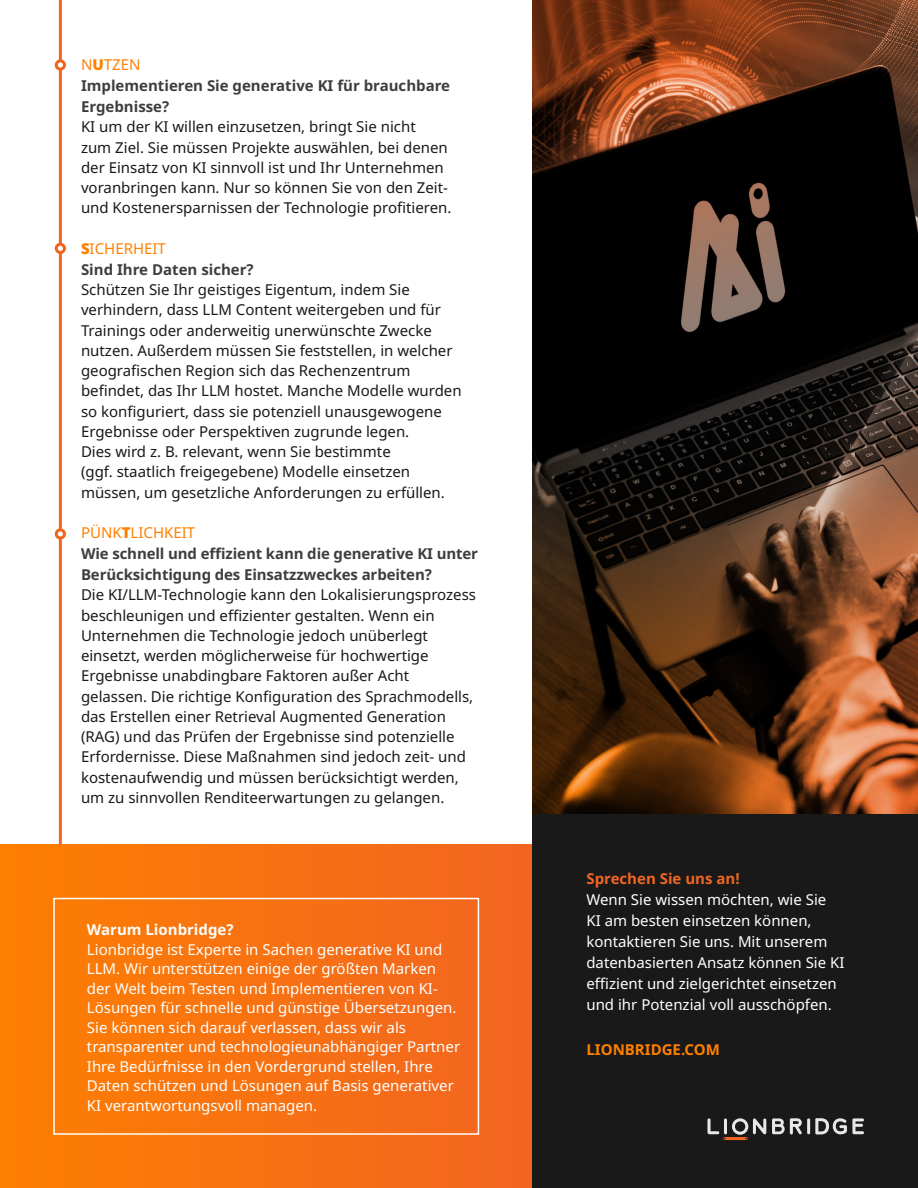
<style>
.page{position:relative;width:918px;height:1188px;background:#fff}
.page>*{position:absolute;margin:0;border:0;box-sizing:border-box;transform-origin:0 0}
.Lion_Contact_Us{font:15px/20.2px "Noto Sans";color:#191919}
.Lion_Contact_Us-2{font:15px/19.5px "Noto Sans";color:#fff}
.Lion_Contact_Us-3{font:700 15px/21px "Noto Sans";letter-spacing:-.01em;color:#3e3e3f}
.Lion_Contact_Us-4{font:15px "Noto Sans";color:#ff8000}
.Lion_Contact_Us-5{font:700 15px "Noto Sans";color:#f26522}
.Lion_Contact_Us-6{font:700 15px "Noto Sans";color:#fff}
.Lion_Contact_Us-7{font:700 15px "Noto Sans";color:#ff8000}
.s1{font-weight:900}
</style>
<div class="page">
<hr style="left:59px;top:0;width:3px;height:921px;background:#f36421">
<div style="left:56px;top:61px;width:8px;height:8px;background:#fff;border-radius:50%"></div>
<div style="left:55px;top:59px;width:11px;height:12px;border:3px solid #f36421;border-radius:50%"></div>
<div style="left:0;top:845px;width:532px;height:343px;background:linear-gradient(to right,#fe7e01,#f26521)"></div>
<div style="left:532px;top:814px;width:386px;height:374px;background:#191919"></div>
<svg style="left:707px;top:1118px;width:59px;height:22px"></svg>
<svg style="left:772px;top:1118px;width:92px;height:16px"></svg>
<div style="left:56px;top:244px;width:8px;height:8px;background:#fff;border-radius:50%"></div>
<div style="left:55px;top:243px;width:11px;height:11px;border:3px solid #f36421;border-radius:50%"></div>
<div style="left:56px;top:530px;width:8px;height:8px;background:#fff;border-radius:50%"></div>
<div style="left:55px;top:528px;width:11px;height:12px;border:3px solid #f36421;border-radius:50%"></div>
<img style="left:532px;top:0;width:386px;height:814px">
<div style="left:53px;top:898px;width:426px;height:237px;border:2px solid #fff"></div>
<p class="Lion_Contact_Us-4" style="left:81px;top:56px;width:61px">N<span class="s1">U</span>TZEN</p>
<p class="Lion_Contact_Us-3" style="left:81px;top:75px;width:371px">Implementieren Sie generative KI für brauchbare<br>Ergebnisse?</p>
<p class="Lion_Contact_Us" style="left:81px;top:117px;width:372px">KI um der KI willen einzusetzen, bringt Sie nicht<br>zum Ziel. Sie müssen Projekte auswählen, bei denen der Einsatz von KI sinnvoll ist und Ihr Unternehmen voranbringen kann. Nur so können Sie von den Zeit&shy;und Kostenersparnissen der Technologie profitieren.</p>
<p class="Lion_Contact_Us-4" style="left:81px;top:240px;width:86px"><span class="s1">S</span>ICHERHEIT</p>
<p class="Lion_Contact_Us-3" style="left:81px;top:259px;width:174px">Sind Ihre Daten sicher?</p>
<p class="Lion_Contact_Us" style="left:81px;top:280px;width:382px">Schützen Sie Ihr geistiges Eigentum, indem Sie verhindern, dass LLM Content weitergeben und für Trainings oder anderweitig unerwünschte Zwecke nutzen. Außerdem müssen Sie feststellen, in welcher geografischen Region sich das Rechenzentrum befindet, das Ihr LLM hostet. Manche Modelle wurden so konfiguriert, dass sie potenziell unausgewogene Ergebnisse oder Perspektiven zugrunde legen.<br>Dies wird z. B. relevant, wenn Sie bestimmte<br>(ggf. staatlich freigegebene) Modelle einsetzen müssen, um gesetzliche Anforderungen zu erfüllen.</p>
<p class="Lion_Contact_Us-4" style="left:81px;top:524px;width:116px">PÜNK<span class="s1">T</span>LICHKEIT</p>
<p class="Lion_Contact_Us-3" style="left:81px;top:543px;width:399px">Wie schnell und effizient kann die generative KI unter<br>Berücksichtigung des Einsatzzweckes arbeiten?</p>
<p class="Lion_Contact_Us" style="left:81px;top:585px;width:397px">Die KI/LLM-Technologie kann den Lokalisierungsprozess beschleunigen und effizienter gestalten. Wenn ein Unternehmen die Technologie jedoch unüberlegt einsetzt, werden möglicherweise für hochwertige Ergebnisse unabdingbare Faktoren außer Acht gelassen. Die richtige Konfiguration des Sprachmodells, das Erstellen einer Retrieval Augmented Generation (RAG) und das Prüfen der Ergebnisse sind potenzielle Erfordernisse. Diese Maßnahmen sind jedoch zeit- und kostenaufwendig und müssen berücksichtigt werden, um zu sinnvollen Renditeerwartungen zu gelangen.</p>
<p class="Lion_Contact_Us-6" style="left:87px;top:921px;width:148px">Warum Lionbridge?</p>
<p class="Lion_Contact_Us-2" style="left:87px;top:940px;width:375px">Lionbridge ist Experte in Sachen generative KI und LLM. Wir unterstützen einige der größten Marken der Welt beim Testen und Implementieren von KI-Lösungen für schnelle und günstige Übersetzungen.<br>Sie können sich darauf verlassen, dass wir als transparenter und technologieunabhängiger Partner Ihre Bedürfnisse in den Vordergrund stellen, Ihre Daten schützen und Lösungen auf Basis generativer KI verantwortungsvoll managen.</p>
<p class="Lion_Contact_Us-5" style="left:586px;top:870px;width:155px">Sprechen Sie uns an!</p>
<p class="Lion_Contact_Us-2" style="left:586px;top:889px;width:260px;line-height:21px">Wenn Sie wissen möchten, wie Sie<br>KI am besten einsetzen können, kontaktieren Sie uns. Mit unserem datenbasierten Ansatz können Sie KI effizient und zielgerichtet einsetzen und ihr Potenzial voll ausschöpfen.</p>
<p class="Lion_Contact_Us-7" style="left:586px;top:1041px;width:135px">LIONBRIDGE.COM</p>
</div>
